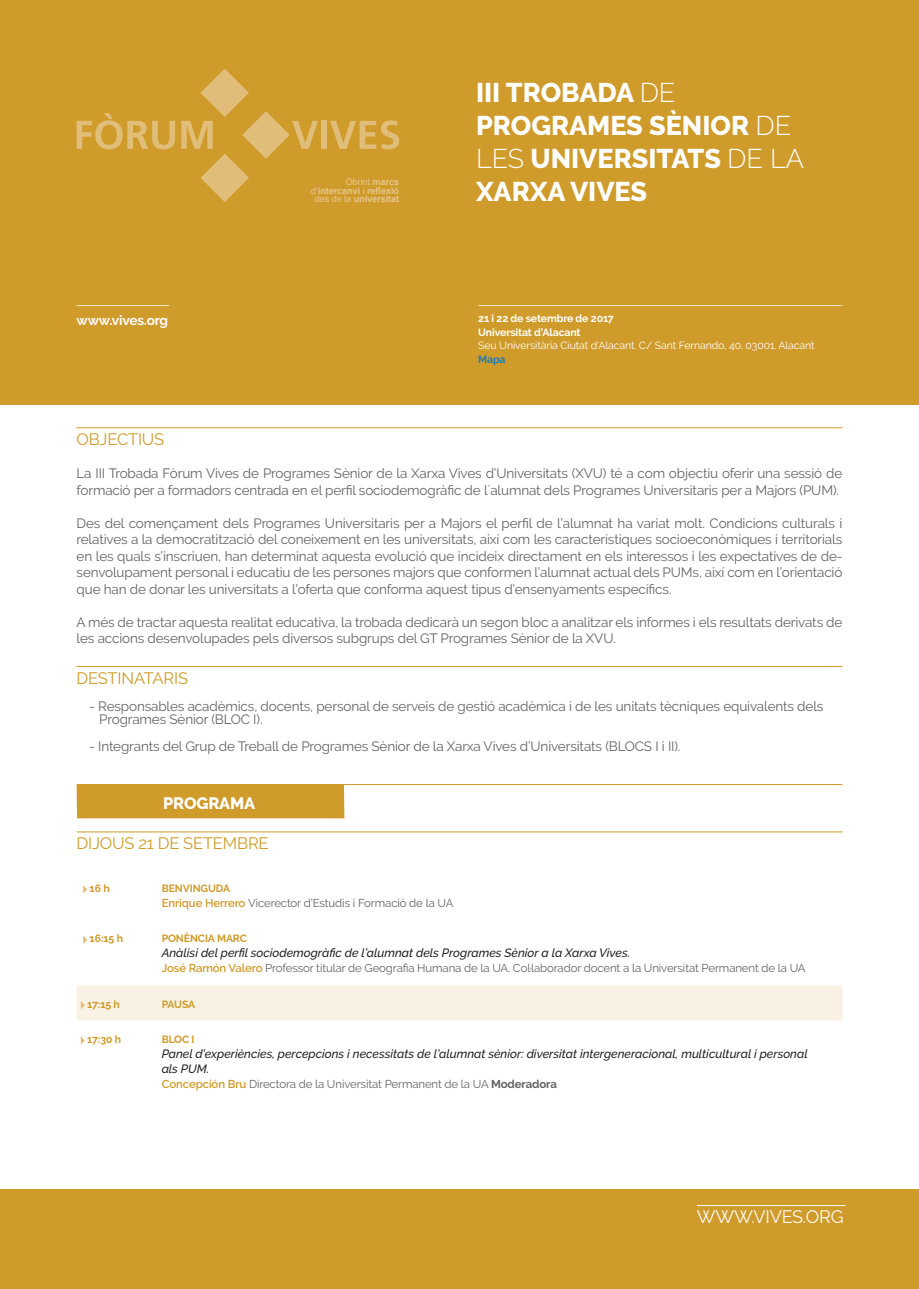
<style>
.page{position:relative;width:919px;height:1289px;background:#fff}
.page>*{position:absolute;margin:0;border:0;box-sizing:border-box;transform-origin:0 0}
.t1{font:800 27px/33px "Raleway";color:#fff}
.titol_amb_linia{font:18px "Raleway";letter-spacing:-.01em;color:#fdfcf9}
.titol_amb_linia-2{font:16.5px "Raleway";letter-spacing:-.01em;color:#cf9b2a}
.t2{font:800 16.5px "Raleway";letter-spacing:-.01em;color:#fff}
.t3{font:13.5px/16.5px "Raleway";letter-spacing:-.01em;color:#636366}
.t4{font:700 13.5px "Raleway";letter-spacing:-.01em;color:#fff}
._2_títol{font:italic 500 12px "Raleway";color:#231f20}
.ponent{font:11.4px "Raleway";letter-spacing:-.01em;color:#636366}
.t5{font:10.5px "Raleway";letter-spacing:-.01em;color:#fff}
._1_títol{font:700 10.5px "Raleway";letter-spacing:-.01em;color:#cf9b2a}
.t6{font:700 10.5px "Raleway";letter-spacing:-.01em;color:#fff}
.t7{font:700 10.5px "Raleway";color:#197eb7}
.t8{font:700 9.15px/8.6px "Arial";letter-spacing:-.01em;color:#e5c68c;text-align:center}
.t9{font:9.15px "Arial";letter-spacing:-.01em;color:#e5c68c}
.s1{font-weight:700}
.s2{font-weight:400}
.s3{font-weight:300}
.s4{font-weight:600;color:#cf9b2a}
</style>
<div class="page">
<div style="left:0;top:0;width:918px;height:404px;background:#cf9b2a"></div>
<hr style="left:478px;top:305px;width:364px;height:1px;background:#f4e7cc">
<hr style="left:77px;top:305px;width:92px;height:1px;background:#f4e7cc">
<svg style="left:77px;top:113px;width:98px;height:36px"></svg>
<div style="left:321px;top:121px;width:6px;height:28px;background:#e1bd7a"></div>
<svg style="left:330px;top:120px;width:69px;height:29px"></svg>
<svg style="left:181px;top:69px;width:137px;height:133px"></svg>
<hr style="left:77px;top:666px;width:765px;height:1px;background:#cf9b2a">
<hr style="left:77px;top:427px;width:765px;height:1px;background:#cf9b2a">
<div style="left:0;top:1188px;width:918px;height:100px;background:#cf9b2a"></div>
<hr style="left:696px;top:1205px;width:149px;height:1px;background:#fdfcf9">
<hr style="left:77px;top:784px;width:765px;height:1px;background:#cf9b2a">
<div style="left:77px;top:785px;width:267px;height:33px;background:#cf9b2a"></div>
<hr style="left:77px;top:831px;width:765px;height:1px;background:#cf9b2a">
<svg style="left:83px;top:885px;width:4px;height:8px"></svg>
<svg style="left:83px;top:936px;width:4px;height:7px"></svg>
<div style="left:77px;top:985px;width:765px;height:35px;background:#f9f2e4"></div>
<svg style="left:81px;top:1036px;width:4px;height:8px"></svg>
<p class="t4" style="left:77px;top:312px;width:93px">www.vives.org</p>
<p class="t9" style="left:345px;top:175px;width:55px">Obrint <span class="s1">marcs</span></p>
<p class="t8" style="left:311px;top:186px;width:90px"><span class="s2">d’</span>intercanvi <span class="s2">i</span> reflexió <span class="s2">des de la</span> universitat</p>
<p class="t1" style="left:476px;top:76px;width:329px">III TROBADA <span class="s3">DE<br></span>PROGRAMES SÈNIOR <span class="s3">DE<br>LES</span> UNIVERSITATS <span class="s3">DE LA<br></span>XARXA VIVES</p>
<p class="t6" style="left:478px;top:312px;width:137px">21 i 22 de setembre de 2017</p>
<p class="t6" style="left:478px;top:326px;width:104px">Universitat d’Alacant</p>
<p class="t5" style="left:478px;top:339px;width:338px">Seu Universitària Ciutat d’Alacant. C/ Sant Fernando, 40. 03001. Alacant</p>
<p class="t7" style="left:478px;top:353px;width:29px">Mapa</p>
<p class="titol_amb_linia-2" style="left:77px;top:430px;width:89px">OBJECTIUS</p>
<p class="t3" style="left:77px;top:465px;width:767px">La III Trobada Fòrum Vives de Programes Sènior de la Xarxa Vives d’Universitats (XVU) té a com objectiu oferir una sessió de formació per a formadors centrada en el perfil sociodemogràfic de l`alumnat dels Programes Universitaris per a Majors (PUM).</p>
<p class="t3" style="left:77px;top:514px;width:767px;text-align:justify">Des del començament dels Programes Universitaris per a Majors el perfil de l’alumnat ha variat molt. Condicions culturals i relatives a la democratització del coneixement en les universitats, així com les característiques socioeconòmiques i territorials en les quals s’inscriuen, han determinat aquesta evolució que incideix directament en els interessos i les expectatives de de&shy;senvolupament personal i educatiu de les persones majors que conformen l’alumnat actual dels PUMs, així com en l’orientació que han de donar les universitats a l’oferta que conforma aquest tipus d’ensenyaments específics.</p>
<p class="t3" style="left:77px;top:613px;width:767px">A més de tractar aquesta realitat educativa, la trobada dedicarà un segon bloc a analitzar els informes i els resultats derivats de les accions desenvolupades pels diversos subgrups del GT Programes Sènior de la XVU.</p>
<p class="titol_amb_linia-2" style="left:77px;top:668px;width:113px">DESTINATARIS</p>
<p class="t3" style="left:89px;top:697px;width:735px">- Responsables acadèmics, docents, personal de serveis de gestió acadèmica i de les unitats tècniques equivalents dels</p>
<p class="t3" style="left:99px;top:711px;width:165px">Programes Sènior (BLOC I).</p>
<p class="t3" style="left:89px;top:738px;width:592px">- Integrants del Grup de Treball de Programes Sènior de la Xarxa Vives d’Universitats (BLOCS I i II).</p>
<p class="t2" style="left:163px;top:794px;width:93px">PROGRAMA</p>
<p class="titol_amb_linia-2" style="left:77px;top:834px;width:193px">DIJOUS 21 DE SETEMBRE</p>
<p class="_1_títol" style="left:90px;top:882px;width:22px">16 h</p>
<p class="_1_títol" style="left:162px;top:882px;width:70px">BENVINGUDA</p>
<p class="ponent" style="left:162px;top:896px;width:293px"><span class="s4">Enrique Herrero</span> Vicerector d’Estudis i Formació de la UA</p>
<p class="_1_títol" style="left:90px;top:932px;width:35px">16:15 h</p>
<p class="_1_títol" style="left:162px;top:932px;width:87px">PONÈNCIA MARC</p>
<p class="_2_títol" style="left:162px;top:946px;width:470px">Anàlisi del perfil sociodemogràfic de l’alumnat dels Programes Sènior a la Xarxa Vives.</p>
<p class="ponent" style="left:162px;top:961px;width:645px"><span class="s4">José Ramón Valero</span> Professor titular de Geografia Humana de la UA. Col·laborador docent a la Universitat Permanent de la UA</p>
<p class="_1_títol" style="left:87px;top:998px;width:34px">17:15 h</p>
<p class="_1_títol" style="left:162px;top:998px;width:35px">PAUSA</p>
<p class="_1_títol" style="left:87px;top:1033px;width:36px">17:30 h</p>
<p class="_1_títol" style="left:162px;top:1033px;width:34px">BLOC I</p>
<p class="_2_títol" style="left:162px;top:1046px;width:647px">Panel d’experiències, percepcions i necessitats de l’alumnat sènior: diversitat intergeneracional, multicultural i personal</p>
<p class="_2_títol" style="left:162px;top:1061px;width:49px">als PUM.</p>
<p class="ponent" style="left:162px;top:1077px;width:397px"><span class="s4">Concepción Bru</span> Directora de la Universitat Permanent de la UA <span class="s1">Moderadora</span></p>
<p class="titol_amb_linia" style="left:696px;top:1206px;width:148px">WWW.VIVES.ORG</p>
</div>
